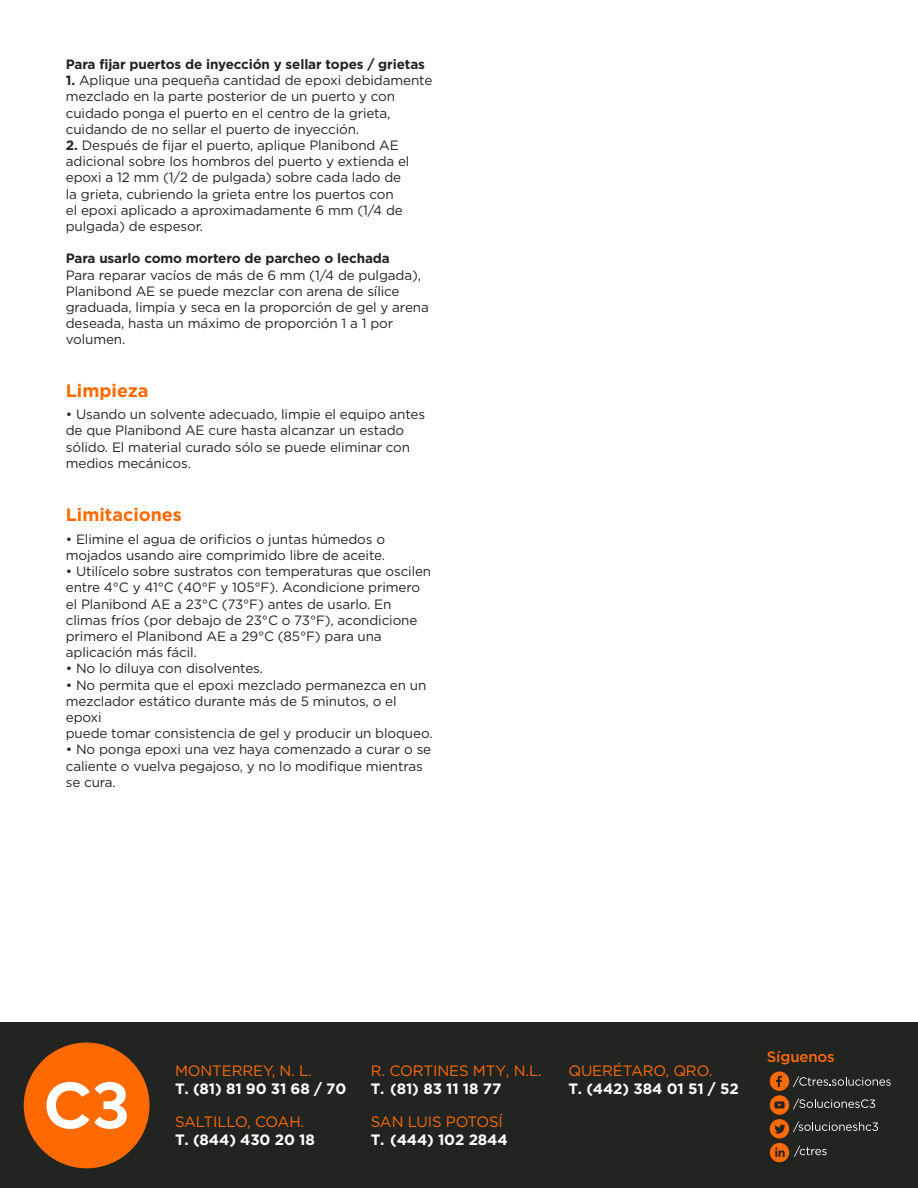
<style>
.page{position:relative;width:918px;height:1188px;background:#fff}
.page>*{position:absolute;margin:0;border:0;box-sizing:border-box;transform-origin:0 0}
.t1{font:700 18px "Gotham";color:#ff6a00}
.t2{font:15px/18px "Gotham";letter-spacing:-.01em;color:#ff6a00}
.t3{font:700 15px "Gotham";letter-spacing:-.01em;color:#fff}
.t4{font:500 15px "Gotham";letter-spacing:-.01em;color:#ff6a00}
.t5{font:13.5px/16.2px "Gotham";letter-spacing:-.01em;color:#222422}
.t6{font:700 13.5px "Gotham";letter-spacing:-.01em;color:#222422}
.s1{font-weight:700}
.s2{font-weight:700;color:#fff}
.s3{font-weight:700;color:#f7f8f7}
</style>
<div class="page">
<div style="left:0;top:1023px;width:918px;height:165px;background:#222422"></div>
<div style="left:24px;top:1043px;width:126px;height:125px;background:#ff6a00;border-radius:50%"></div>
<svg style="left:46px;top:1082px;width:81px;height:47px"></svg>
<svg style="left:770px;top:1072px;width:121px;height:90px"></svg>
<p class="t6" style="left:66px;top:56px;width:361px">Para fijar puertos de inyección y sellar topes / grietas</p>
<p class="t5" style="left:66px;top:72px;width:368px"><span class="s1">1.</span> Aplique una pequeña cantidad de epoxi debidamente mezclado en la parte posterior de un puerto y con cuidado ponga el puerto en el centro de la grieta, cuidando de no sellar el puerto de inyección.</p>
<p class="t5" style="left:66px;top:137px;width:345px"><span class="s1">2.</span> Después de fijar el puerto, aplique Planibond AE adicional sobre los hombros del puerto y extienda el epoxi a 12 mm (1/2 de pulgada) sobre cada lado de la grieta, cubriendo la grieta entre los puertos con<br>el epoxi aplicado a aproximadamente 6 mm (1/4 de pulgada) de espesor.</p>
<p class="t6" style="left:66px;top:251px;width:326px">Para usarlo como mortero de parcheo o lechada</p>
<p class="t5" style="left:66px;top:266px;width:365px">Para reparar vacíos de más de 6 mm (1/4 de pulgada), Planibond AE se puede mezclar con arena de sílice graduada, limpia y seca en la proporción de gel y arena deseada, hasta un máximo de proporción 1 a 1 por volumen.</p>
<h1 class="t1" style="left:66px;top:380px;width:84px">Limpieza</h1>
<p class="t5" style="left:66px;top:406px;width:361px">• Usando un solvente adecuado, limpie el equipo antes de que Planibond AE cure hasta alcanzar un estado sólido. El material curado sólo se puede eliminar con medios mecánicos.</p>
<h1 class="t1" style="left:66px;top:505px;width:118px">Limitaciones</h1>
<p class="t5" style="left:66px;top:531px;width:321px">• Elimine el agua de orificios o juntas húmedos o mojados usando aire comprimido libre de aceite.</p>
<p class="t5" style="left:66px;top:563px;width:367px">• Utilícelo sobre sustratos con temperaturas que oscilen entre 4°C y 41°C (40°F y 105°F). Acondicione primero el Planibond AE a 23°C (73°F) antes de usarlo. En climas fríos (por debajo de 23°C o 73°F), acondicione primero el Planibond AE a 29°C (85°F) para una aplicación más fácil.</p>
<p class="t5" style="left:66px;top:660px;width:199px">• No lo diluya con disolventes.</p>
<p class="t5" style="left:66px;top:677px;width:368px">• No permita que el epoxi mezclado permanezca en un mezclador estático durante más de 5 minutos, o el epoxi<br>puede tomar consistencia de gel y producir un bloqueo.</p>
<p class="t5" style="left:66px;top:741px;width:367px">• No ponga epoxi una vez haya comenzado a curar o se caliente o vuelva pegajoso, y no lo modifique mientras se cura.</p>
<p class="t2" style="left:175px;top:1061px;width:138px">MONTERREY, N. L.</p>
<p class="t3" style="left:175px;top:1080px;width:173px">T. (81) 81 90 31 68 / 70</p>
<p class="t2" style="left:175px;top:1112px;width:131px">SALTILLO, COAH.</p>
<p class="t3" style="left:175px;top:1131px;width:141px">T. (844) 430 20 18</p>
<p class="t2" style="left:371px;top:1061px;width:173px">R. CORTINES MTY, N.L.<br><span class="s2">T.</span> <span class="s3">(81)</span> <span class="s2">83 11 18 77</span></p>
<p class="t2" style="left:371px;top:1112px;width:134px">SAN LUIS POTOSÍ</p>
<p class="t3" style="left:371px;top:1131px;width:138px">T. (444) 102 2844</p>
<p class="t2" style="left:568px;top:1061px;width:172px">QUERÉTARO, QRO.<br><span class="s2">T.</span> <span class="s3">(442)</span> <span class="s2">384 01 51 / 52</span></p>
<p class="t4" style="left:767px;top:1047px;width:69px">Síguenos</p>
</div>
